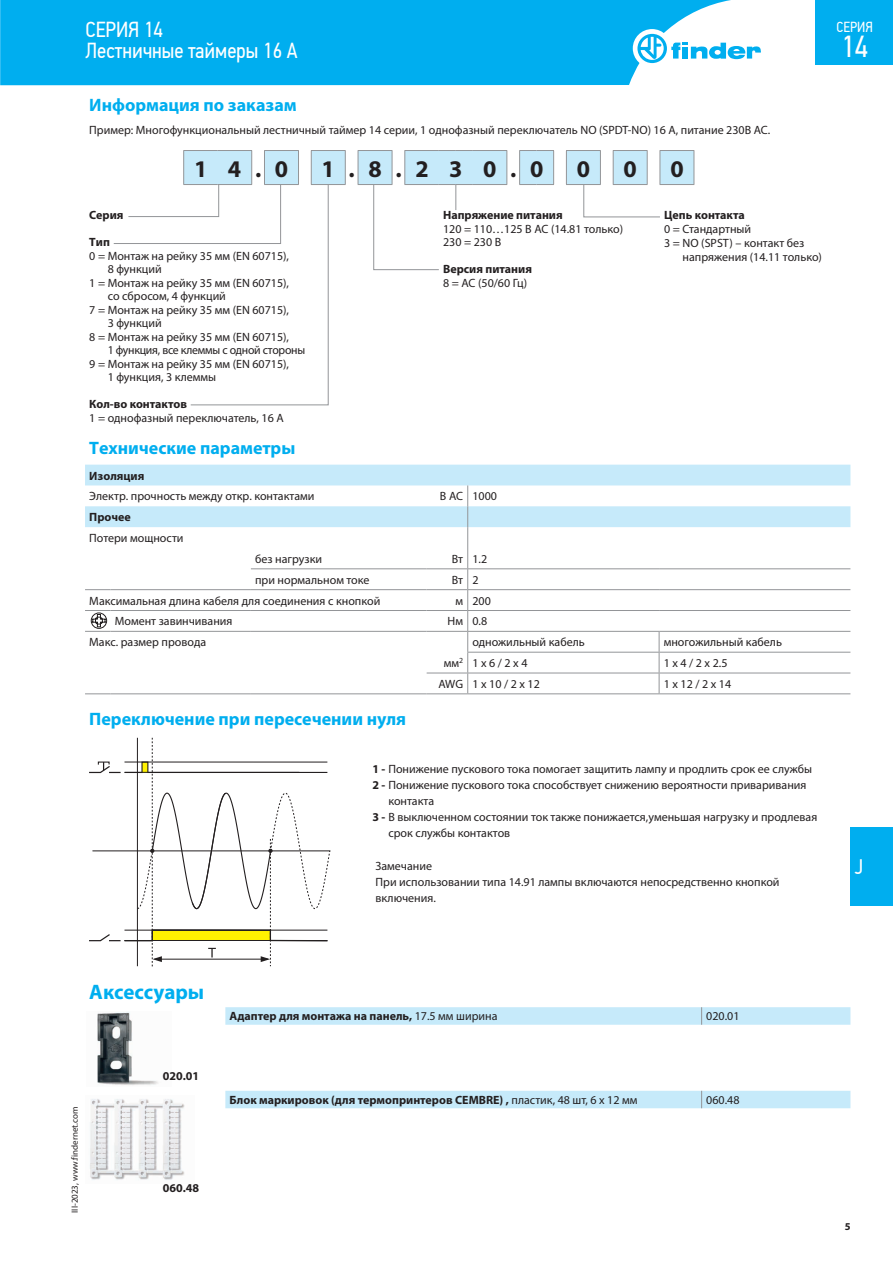
<style>
.page{position:relative;width:893px;height:1263px;background:#fff}
.page>*{position:absolute;margin:0;border:0;box-sizing:border-box;transform-origin:0 0}
.t1{font:30.3px "PF Din Text Cond Pro";color:#fff}
.t2{font:700 24px "Myriad Pro";color:#231f20}
.t3{font:21.75px/21px "PF Din Text Cond Pro";color:#fff}
.t4{font:700 21px "Myriad Pro";color:#00aeef}
.t5{font:21px "PF Din Text Cond Pro";color:#fff}
.t6{font:700 18px "Myriad Pro";color:#00aeef}
.t7{font:14.55px "PF Din Text Cond Pro";color:#fff}
.t8{font:12px/16.2px "Myriad Pro";color:#231f20}
.t9{font:700 12px "Myriad Pro";color:#231f20}
.t10{font:12px "Myriad Pro";letter-spacing:-.02em;color:#231f20}
.t11{font:700 10.5px "Myriad Pro";color:#231f20}
.t12{font:9px "Myriad Pro";color:#231f20}
.s1{font-weight:700}
.s2{font-weight:400}
</style>
<div class="page">
<svg style="left:0;top:0;width:837px;height:85px;fill:#00aeef"></svg>
<div style="left:633px;top:29px;width:38px;height:39px;background:#fff;border-radius:50%"></div>
<svg style="left:637px;top:34px;width:125px;height:29px"></svg>
<div style="left:816px;top:0;width:77px;height:64px;background:#00aeef"></div>
<div style="left:850px;top:827px;width:43px;height:79px;background:#00aeef"></div>
<hr style="left:694px;top:151px;width:1px;height:33px;background:#939598">
<svg style="left:85px;top:465px;width:765px;height:62px;fill:#c6eafa"></svg>
<hr style="left:251px;top:568px;width:176px;height:1px;background:#939598">
<hr style="left:427px;top:568px;width:41px;height:1px;background:#939598">
<hr style="left:468px;top:568px;width:191px;height:1px;background:#939598">
<hr style="left:659px;top:568px;width:191px;height:1px;background:#939598">
<hr style="left:251px;top:589px;width:176px;height:1px;background:#939598">
<hr style="left:427px;top:589px;width:41px;height:1px;background:#939598">
<hr style="left:468px;top:589px;width:191px;height:1px;background:#939598">
<hr style="left:659px;top:589px;width:191px;height:1px;background:#939598">
<hr style="left:468px;top:610px;width:191px;height:1px;background:#939598">
<hr style="left:659px;top:610px;width:191px;height:1px;background:#939598">
<hr style="left:111px;top:631px;width:140px;height:1px;background:#939598">
<hr style="left:251px;top:631px;width:176px;height:1px;background:#939598">
<hr style="left:427px;top:631px;width:41px;height:1px;background:#939598">
<hr style="left:468px;top:631px;width:191px;height:1px;background:#939598">
<hr style="left:659px;top:631px;width:191px;height:1px;background:#939598">
<hr style="left:467px;top:652px;width:192px;height:1px;background:#939598">
<hr style="left:659px;top:652px;width:191px;height:1px;background:#939598">
<hr style="left:427px;top:673px;width:41px;height:1px;background:#939598">
<hr style="left:468px;top:673px;width:191px;height:1px;background:#939598">
<hr style="left:659px;top:673px;width:191px;height:1px;background:#939598">
<svg style="left:85px;top:693px;width:26px;height:1px"></svg>
<hr style="left:111px;top:693px;width:140px;height:1px;background:#939598">
<hr style="left:251px;top:693px;width:176px;height:1px;background:#939598">
<hr style="left:427px;top:693px;width:41px;height:1px;background:#939598">
<hr style="left:468px;top:693px;width:191px;height:1px;background:#939598">
<hr style="left:659px;top:693px;width:191px;height:1px;background:#939598">
<hr style="left:111px;top:610px;width:140px;height:1px;background:#939598">
<hr style="left:251px;top:610px;width:176px;height:1px;background:#939598">
<hr style="left:427px;top:610px;width:41px;height:1px;background:#939598">
<svg style="left:85px;top:589px;width:26px;height:1px"></svg>
<hr style="left:111px;top:589px;width:140px;height:1px;background:#939598">
<svg style="left:659px;top:632px;width:1px;height:61px"></svg>
<svg style="left:467px;top:485px;width:1px;height:208px"></svg>
<svg style="left:85px;top:610px;width:26px;height:22px"></svg>
<svg style="left:89px;top:738px;width:241px;height:229px"></svg>
<hr style="left:154px;top:959px;width:114px;height:1px;background:#231f20">
<svg style="left:225px;top:1007px;width:625px;height:101px"></svg>
<svg style="left:701px;top:1007px;width:1px;height:18px"></svg>
<svg style="left:701px;top:1091px;width:1px;height:17px"></svg>
<img style="left:97px;top:1012px;width:61px;height:73px">
<img style="left:90px;top:1099px;width:95px;height:81px">
<svg style="left:113px;top:150px;width:581px;height:256px"></svg>
<h3 class="t3" style="left:85px;top:19px;width:214px">СЕРИЯ 14<br>Лестничные таймеры 16 A</h3>
<h3 class="t6" style="left:89px;top:93px;width:209px">Информация по заказам</h3>
<p class="t8" style="left:89px;top:122px;width:683px">Пример: Многофункциональный лестничный таймер 14 серии, 1 однофазный переключатель NO (SPDT-NO) 16 A, питание 230В АС.</p>
<h2 class="t2" style="left:194px;top:153px;width:95px">1 4.0</h2>
<h2 class="t2" style="left:322px;top:153px;width:223px">1.8.2 3 0.0</h2>
<h2 class="t2" style="left:577px;top:153px;width:15px">0</h2>
<h2 class="t2" style="left:624px;top:153px;width:15px">0</h2>
<h2 class="t2" style="left:670px;top:153px;width:15px">0</h2>
<p class="t9" style="left:89px;top:207px;width:36px">Серия</p>
<p class="t9" style="left:89px;top:234px;width:22px">Tип</p>
<p class="t8" style="left:89px;top:247px;width:201px">0 = Монтаж на рейку 35 мм (EN 60715),</p>
<p class="t8" style="left:108px;top:261px;width:56px">8 функций</p>
<p class="t8" style="left:89px;top:274px;width:201px">1 = Монтаж на рейку 35 мм (EN 60715),</p>
<p class="t8" style="left:108px;top:288px;width:120px">со сбросом, 4 функций</p>
<p class="t8" style="left:89px;top:301px;width:201px">7 = Монтаж на рейку 35 мм (EN 60715),</p>
<p class="t8" style="left:108px;top:315px;width:56px">3 функций</p>
<p class="t8" style="left:89px;top:328px;width:201px">8 = Монтаж на рейку 35 мм (EN 60715),</p>
<p class="t10" style="left:108px;top:343px;width:199px">1 функция, все клеммы с одной стороны</p>
<p class="t8" style="left:89px;top:355px;width:201px">9 = Монтаж на рейку 35 мм (EN 60715),</p>
<p class="t8" style="left:108px;top:369px;width:110px">1 функция, 3 клеммы</p>
<p class="t9" style="left:89px;top:396px;width:99px">Кол-во контактов</p>
<p class="t8" style="left:89px;top:409px;width:196px">1 = однофазный переключатель, 16 A</p>
<p class="t9" style="left:443px;top:207px;width:121px">Напряжение питания</p>
<p class="t8" style="left:443px;top:222px;width:182px;line-height:13.5px">120 = 110…125 B AC (14.81 только)<br>230 = 230 B</p>
<p class="t9" style="left:443px;top:261px;width:90px">Версия питания</p>
<p class="t8" style="left:443px;top:274px;width:86px">8 = AC (50/60 Гц)</p>
<p class="t9" style="left:664px;top:207px;width:82px">Цепь контакта</p>
<p class="t8" style="left:664px;top:221px;width:88px">0 = Стандартный</p>
<p class="t8" style="left:664px;top:235px;width:142px">3 = NO (SPST) – контакт без</p>
<p class="t8" style="left:683px;top:249px;width:141px">напряжения (14.11 только)</p>
<h3 class="t6" style="left:89px;top:437px;width:208px">Tехнические параметры</h3>
<p class="t9" style="left:89px;top:468px;width:57px">Изоляция</p>
<p class="t8" style="left:89px;top:488px;width:227px">Электр. прочность между откр. контактами</p>
<p class="t8" style="left:440px;top:488px;width:59px">B AC 1000</p>
<p class="t9" style="left:89px;top:509px;width:43px">Прочее</p>
<p class="t8" style="left:89px;top:530px;width:96px">Потери мощности</p>
<p class="t8" style="left:255px;top:551px;width:68px">без нагрузки</p>
<p class="t8" style="left:452px;top:551px;width:37px">Вт 1.2</p>
<p class="t8" style="left:255px;top:571px;width:116px">при нормальном токе</p>
<p class="t8" style="left:452px;top:571px;width:28px">Вт 2</p>
<p class="t8" style="left:89px;top:592px;width:293px">Maксимальная длина кабеля для соединения с кнопкой</p>
<p class="t8" style="left:455px;top:592px;width:37px">м 200</p>
<p class="t8" style="left:115px;top:613px;width:119px">Момент завинчивания</p>
<p class="t8" style="left:448px;top:613px;width:41px">Нм 0.8</p>
<p class="t8" style="left:89px;top:634px;width:118px">Mакс. размер провода</p>
<p class="t8" style="left:472px;top:634px;width:114px">одножильный кабель</p>
<p class="t8" style="left:664px;top:634px;width:120px">многожильный кабель</p>
<p class="t8" style="left:444px;top:655px;width:85px">мм<sup>2</sup> 1 x 6 / 2 x 4</p>
<p class="t8" style="left:664px;top:655px;width:65px">1 x 4 / 2 x 2.5</p>
<p class="t8" style="left:438px;top:676px;width:103px">AWG 1 x 10 / 2 x 12</p>
<p class="t8" style="left:664px;top:676px;width:69px">1 x 12 / 2 x 14</p>
<h3 class="t6" style="left:89px;top:707px;width:318px">Переключение при пересечении нуля</h3>
<p class="t8" style="left:372px;top:760px;width:441px"><span class="s1">1 -</span> Понижение пускового тока помогает защитить лампу и продлить срок ее службы</p>
<p class="t8" style="left:372px;top:776px;width:436px"><span class="s1">2 -</span> Понижение пускового тока способствует снижению вероятности приваривания</p>
<p class="t8" style="left:388px;top:793px;width:47px">контакта</p>
<p class="t8" style="left:372px;top:809px;width:446px"><span class="s1">3 -</span> В выключенном состоянии ток также понижается,уменьшая нагрузку и продлевая</p>
<p class="t8" style="left:388px;top:825px;width:123px">срок службы контактов</p>
<p class="t8" style="left:376px;top:857px;width:406px">Замечание<br>При использовании типа 14.91 лампы включаются непосредственно кнопкой включения.</p>
<p class="t7" style="left:837px;top:19px;width:38px">СЕРИЯ</p>
<h1 class="t1" style="left:841px;top:28px;width:28px">14</h1>
<h3 class="t5" style="left:855px;top:855px;width:10px">J</h3>
<h3 class="t4" style="left:89px;top:978px;width:116px">Aксессуары</h3>
<p class="t12" style="left:69px;top:1213px;width:108px;rotate:-90deg">III-2023, www.findernet.com</p>
<p class="t9" style="left:163px;top:1068px;width:38px">020.01</p>
<p class="t9" style="left:163px;top:1180px;width:38px">060.48</p>
<p class="t9" style="left:230px;top:1008px;width:269px">Aдаптер для монтажа на панель, <span class="s2">17.5 мм ширина</span></p>
<p class="t8" style="left:706px;top:1008px;width:35px">020.01</p>
<p class="t9" style="left:230px;top:1092px;width:409px">Блок маркировок (для термопринтеров CEMBRE) , <span class="s2">пластик, 48 шт, 6 x 12 мм</span></p>
<p class="t8" style="left:706px;top:1092px;width:35px">060.48</p>
<p class="t11" style="left:845px;top:1219px;width:7px">5</p>
</div>
